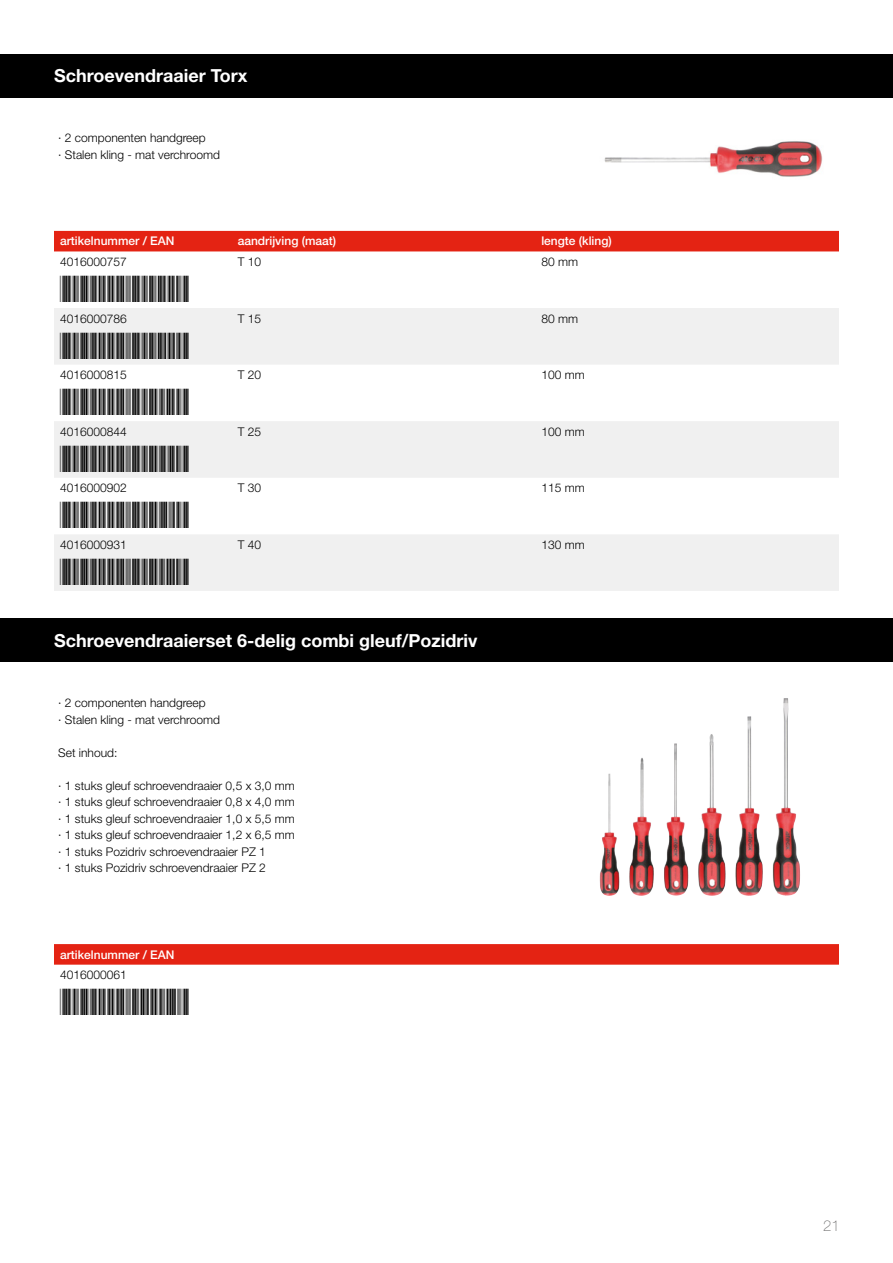
<style>
.page{position:relative;width:893px;height:1263px;background:#fff}
.page>*{position:absolute;margin:0;border:0;box-sizing:border-box;transform-origin:0 0}
.t1{font:34.5px "BCC393 to 1 HD Wide";color:#000}
.t2{font:700 18px "Helvetica Neue LT Std";color:#fff}
.t3{font:100 15px "Helvetica Neue LT Std";color:#706f6f}
.t4{font:300 12px/16.5px "Helvetica Neue LT Std";color:#000}
.t5{font:500 12px "Helvetica Neue LT Std";color:#fff}
</style>
<div class="page">
<div style="left:0;top:54px;width:893px;height:44px;background:#000"></div>
<div style="left:0;top:619px;width:893px;height:43px;background:#000"></div>
<div style="left:54px;top:231px;width:785px;height:20px;background:#e42313"></div>
<svg style="left:54px;top:308px;width:785px;height:283px;fill:#f0f0f0"></svg>
<svg style="left:54px;top:944px;width:785px;height:21px;background:#e42717"></svg>
<img style="left:604px;top:141px;width:219px;height:36px">
<img style="left:781px;top:698px;width:3px;height:114px">
<h2 class="t2" style="left:54px;top:64px;width:195px">Schroevendraaier Torx</h2>
<p class="t4" style="left:58px;top:130px;width:163px">· 2 componenten handgreep<br>· Stalen kling - mat verchroomd</p>
<p class="t5" style="left:60px;top:234px;width:116px">artikelnummer / EAN</p>
<p class="t5" style="left:238px;top:234px;width:100px">aandrijving (maat)</p>
<p class="t5" style="left:541px;top:234px;width:72px">lengte (kling)</p>
<p class="t4" style="left:60px;top:253px;width:68px">4016000757</p>
<h1 class="t1" style="left:60px;top:270px;width:131px">*8715883010085*</h1>
<p class="t4" style="left:238px;top:253px;width:25px">T 10</p>
<p class="t4" style="left:541px;top:253px;width:38px">80 mm</p>
<p class="t4" style="left:60px;top:310px;width:68px">4016000786</p>
<h1 class="t1" style="left:60px;top:326px;width:131px">*8715883010092*</h1>
<p class="t4" style="left:60px;top:366px;width:68px">4016000815</p>
<h1 class="t1" style="left:60px;top:383px;width:131px">*8715883010108*</h1>
<p class="t4" style="left:60px;top:423px;width:68px">4016000844</p>
<h1 class="t1" style="left:60px;top:440px;width:131px">*8715883010115*</h1>
<p class="t4" style="left:60px;top:480px;width:68px">4016000902</p>
<h1 class="t1" style="left:60px;top:496px;width:131px">*8715883010139*</h1>
<p class="t4" style="left:60px;top:536px;width:68px">4016000931</p>
<h1 class="t1" style="left:60px;top:553px;width:131px">*8715883010146*</h1>
<p class="t4" style="left:238px;top:310px;width:25px">T 15</p>
<p class="t4" style="left:541px;top:310px;width:38px">80 mm</p>
<p class="t4" style="left:238px;top:366px;width:25px">T 20</p>
<p class="t4" style="left:541px;top:366px;width:45px">100 mm</p>
<p class="t4" style="left:238px;top:423px;width:25px">T 25</p>
<p class="t4" style="left:541px;top:423px;width:45px">100 mm</p>
<p class="t4" style="left:238px;top:480px;width:25px">T 30</p>
<p class="t4" style="left:541px;top:480px;width:45px">115 mm</p>
<p class="t4" style="left:238px;top:536px;width:25px">T 40</p>
<p class="t4" style="left:541px;top:536px;width:45px">130 mm</p>
<h2 class="t2" style="left:54px;top:629px;width:425px">Schroevendraaierset 6-delig combi gleuf/Pozidriv</h2>
<p class="t4" style="left:58px;top:694px;width:163px">· 2 componenten handgreep<br>· Stalen kling - mat verchroomd</p>
<p class="t4" style="left:58px;top:744px;width:61px">Set inhoud:</p>
<p class="t4" style="left:58px;top:777px;width:238px">· 1 stuks gleuf schroevendraaier 0,5 x 3,0 mm · 1 stuks gleuf schroevendraaier 0,8 x 4,0 mm · 1 stuks gleuf schroevendraaier 1,0 x 5,5 mm · 1 stuks gleuf schroevendraaier 1,2 x 6,5 mm · 1 stuks Pozidriv schroevendraaier PZ 1<br>· 1 stuks Pozidriv schroevendraaier PZ 2</p>
<p class="t5" style="left:60px;top:947px;width:116px">artikelnummer / EAN</p>
<p class="t4" style="left:60px;top:966px;width:68px">4016000061</p>
<h1 class="t1" style="left:60px;top:983px;width:131px">*8715883009843*</h1>
<p class="t3" style="left:823px;top:1217px;width:18px">21</p>
</div>
